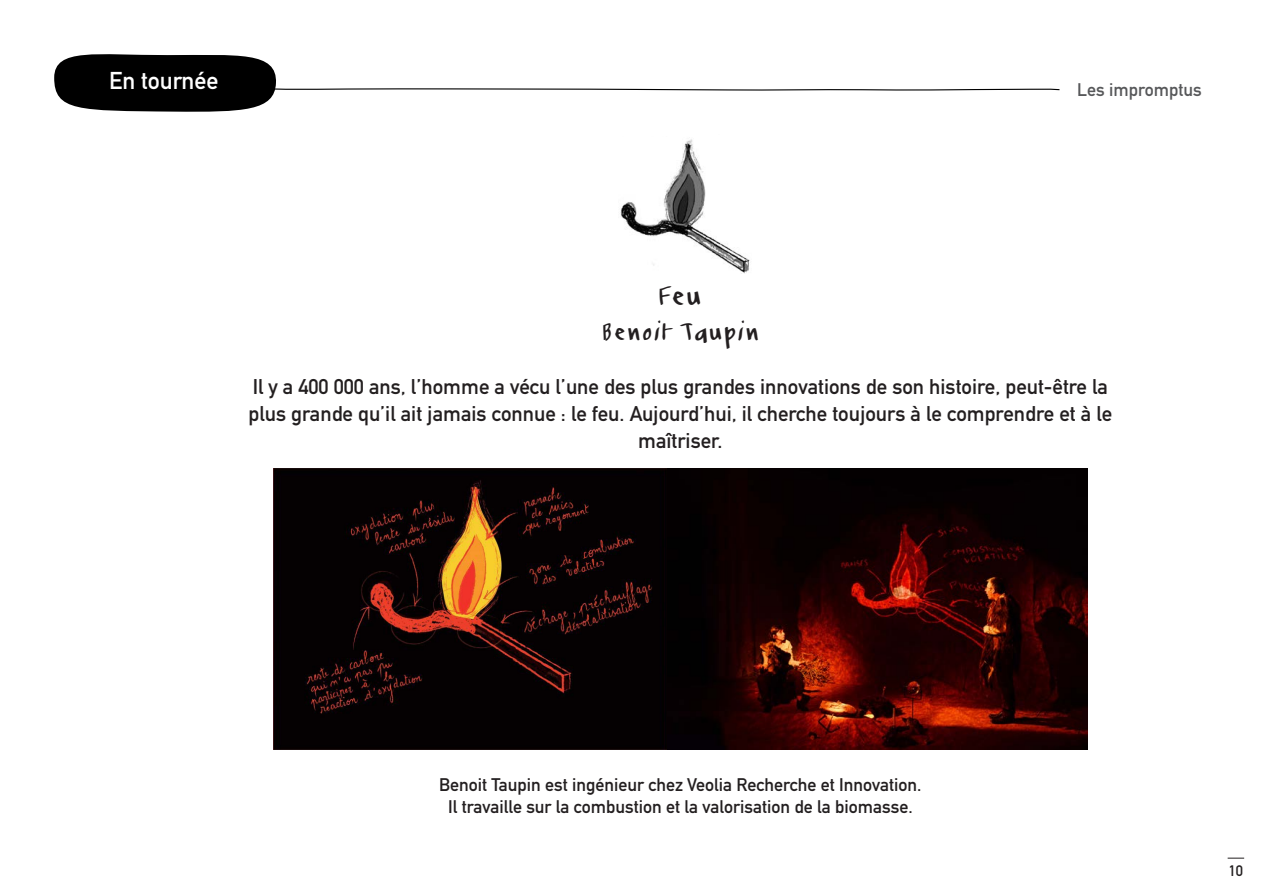
<style>
.page{position:relative;width:1263px;height:893px;background:#fff}
.page>*{position:absolute;margin:0;border:0;box-sizing:border-box;transform-origin:0 0}
.t1{font:27px "jplarroche";color:#231f20}
.t2{font:24px "jplarroche";letter-spacing:.06em;color:#231f20}
.t3{font:700 24px "DIN Alternate";color:#fff}
.t4{font:700 21px/27px "DIN Alternate";color:#231f20;text-align:center}
.t5{font:700 18px/21.6px "DIN Alternate";color:#231f20;text-align:center}
.t6{font:700 18px "DIN Alternate";color:#57585a}
.t7{font:700 15px "DIN Alternate";color:#231f20}
</style>
<div class="page">
<svg style="left:1227px;top:858px;width:17px;height:1px"></svg>
<svg style="left:54px;top:54px;width:1006px;height:58px"></svg>
<img style="left:620px;top:139px;width:130px;height:134px">
<img style="left:274px;top:469px;width:814px;height:280px">
<p class="t3" style="left:109px;top:62px;width:111px">En tournée</p>
<p class="t6" style="left:1077px;top:76px;width:126px">Les impromptus</p>
<p class="t1" style="left:659px;top:279px;width:45px">Feu</p>
<p class="t2" style="left:602px;top:318px;width:158px">Benoit Taupin</p>
<p class="t4" style="left:248px;top:372px;width:865px">Il y a 400 000 ans, l’homme a vécu l’une des plus grandes innovations de son histoire, peut-être la plus grande qu’il ait jamais connue : le feu. Aujourd’hui, il cherche toujours à le comprendre et à le maîtriser.</p>
<p class="t5" style="left:439px;top:773px;width:484px">Benoit Taupin est ingénieur chez Veolia Recherche et Innovation.<br>Il travaille sur la combustion et la valorisation de la biomasse.</p>
<p class="t7" style="left:1229px;top:859px;width:16px">10</p>
</div>
